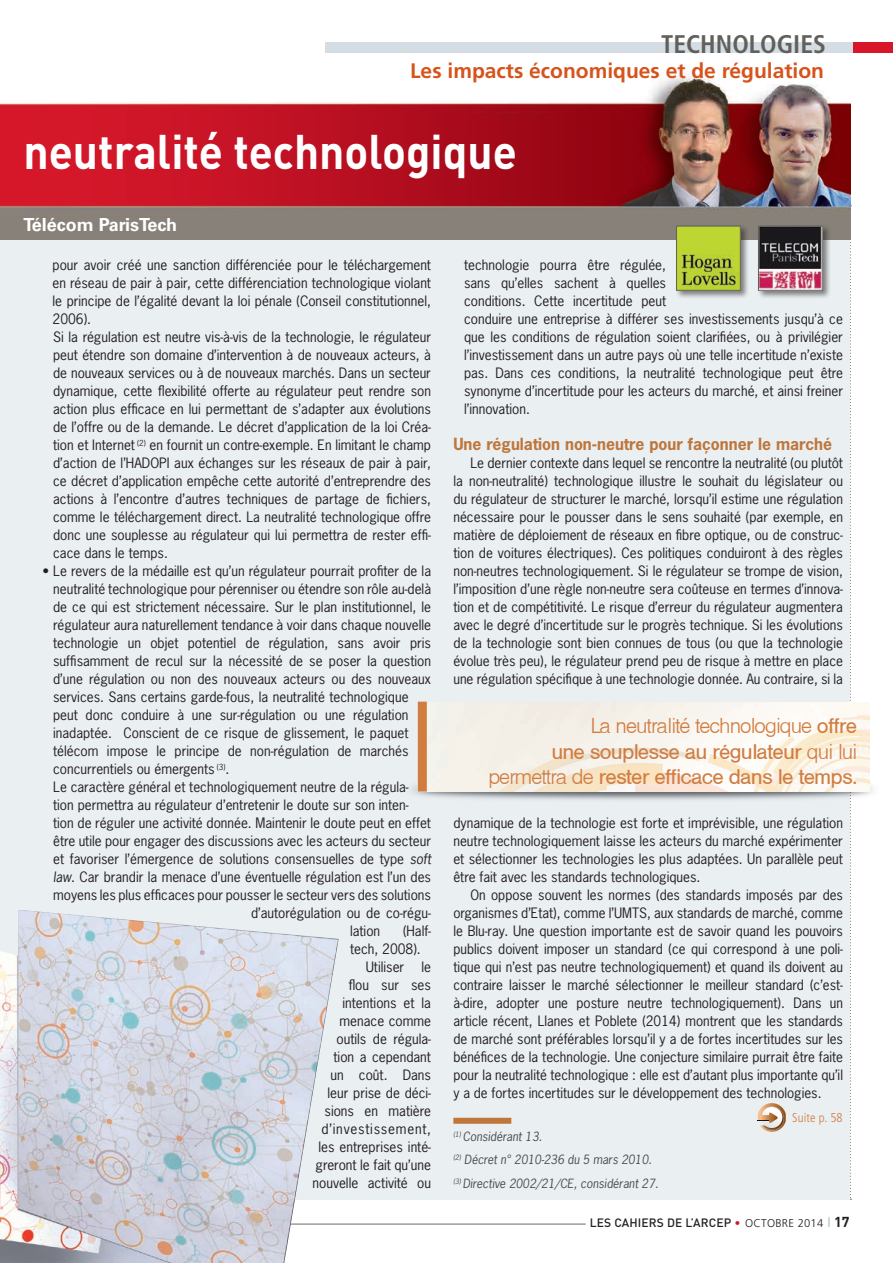
<style>
.page{position:relative;width:893px;height:1263px;background:#fff}
.page>*{position:absolute;margin:0;border:0;box-sizing:border-box;transform-origin:0 0}
.t1{font:700 48px "DIN Pro";color:#fff;scale:.92 1}
.t2{font:700 condensed 25.5px "Frutiger LT Std";color:#61605c}
.t3{font:21px/25.5px "Helba DB Normal";color:#d17d41;text-align:right}
.t4{font:700 21px "Frutiger LT Std";color:#d6541c}
.t5{font:21px "Helba Light DB Normal";color:#d17d41}
.t6{font:700 18px "Univers LT Std";color:#fff}
.t7{font:700 15.75px "News Gothic Std";color:#be763b}
.t8{font:13.5px/18px "News Gothic Std";color:#231f20;text-align:justify}
.t9{font:300 condensed 12.75px "Frutiger LT Std";letter-spacing:.01em;color:#d17d41}
.t10{font:italic 12px/23.5px "News Gothic Std";color:#4b4c4d}
.t11{font:500 12px "DIN Pro";letter-spacing:.01em;color:#231f20}
.s1{font-style:italic}
.s2{font-family:"Helba DB Normal"}
.s3{font-family:"Helba Light DB Normal"}
.s4{color:#d71729}
.s5{font-family:"Frutiger LT Std";font-weight:300;font-size:11.25px}
.s6{font-weight:700;font-size:14.25px}
</style>
<div class="page">
<div style="left:850px;top:43px;width:43px;height:10px;background:#d71729"></div>
<hr style="left:42px;top:1224px;width:544px;height:1px;background:#6c6d70">
<div style="left:0;top:185px;width:850px;height:1015px;background:#eaeff2"></div>
<svg style="left:850px;top:205px;width:1px;height:995px"></svg>
<div style="left:325px;top:43px;width:528px;height:10px;background:#d3dde3"></div>
<img style="left:0;top:76px;width:850px;height:164px">
<img style="left:427px;top:702px;width:443px;height:90px">
<div style="left:418px;top:702px;width:9px;height:90px;background:#d17d41"></div>
<svg style="left:758px;top:1103px;width:28px;height:29px"></svg>
<div style="left:675px;top:225px;width:75px;height:75px;background:#231f20;opacity:.55"></div>
<img style="left:678px;top:228px;width:61px;height:61px">
<div style="left:676px;top:226px;width:65px;height:65px;border:1px solid #61605c"></div>
<div style="left:757px;top:225px;width:74px;height:75px;background:#231f20;opacity:.55"></div>
<img style="left:760px;top:228px;width:61px;height:61px">
<div style="left:758px;top:226px;width:65px;height:65px;border:1px solid #61605c"></div>
<div style="left:453px;top:1118px;width:58px;height:6px;background:#be763b"></div>
<img style="left:0;top:910px;width:339px;height:353px">
<h2 class="t2" style="left:661px;top:29px;width:166px">TECHNOLOGIES</h2>
<h3 class="t4" style="left:410px;top:59px;width:415px">Les impacts économiques et de régulation</h3>
<h1 class="t1" style="left:23px;top:119px;width:538px">neutralité technologique</h1>
<h3 class="t6" style="left:23px;top:214px;width:155px">Télécom ParisTech</h3>
<p class="t8" style="left:53px;top:256px;width:380px;text-align:left">pour avoir créé une sanction différenciée pour le téléchargement en réseau de pair à pair, cette différenciation technologique violant le principe de l’égalité devant la loi pénale (Conseil constitutionnel, 2006).<br>Si la régulation est neutre vis-à-vis de la technologie, le régulateur peut étendre son domaine d’intervention à de nouveaux acteurs, à de nouveaux services ou à de nouveaux marchés. Dans un secteur dynamique, cette flexibilité offerte au régulateur peut rendre son action plus efficace en lui permettant de s’adapter aux évolutions de l’offre ou de la demande. Le décret d’application de la loi Créa&shy;tion et Internet <sup>(2)</sup> en fournit un contre-exemple. En limitant le champ d’action de l’HADOPI aux échanges sur les réseaux de pair à pair, ce décret d’application empêche cette autorité d’entreprendre des actions à l’encontre d’autres techniques de partage de fichiers, comme le téléchargement direct. La neutralité technologique offre donc une souplesse au régulateur qui lui permettra de rester effi&shy;cace dans le temps.</p>
<p class="t8" style="left:43px;top:562px;width:390px">• Le revers de la médaille est qu’un régulateur pourrait profiter de la</p>
<p class="t8" style="left:53px;top:580px;width:379px">neutralité technologique pour pérenniser ou étendre son rôle au-delà</p>
<p class="t8" style="left:53px;top:598px;width:379px">de ce qui est strictement nécessaire. Sur le plan institutionnel, le</p>
<p class="t8" style="left:53px;top:616px;width:379px">régulateur aura naturellement tendance à voir dans chaque nouvelle</p>
<p class="t8" style="left:53px;top:634px;width:379px">technologie un objet potentiel de régulation, sans avoir pris</p>
<p class="t8" style="left:53px;top:652px;width:379px">suffisamment de recul sur la nécessité de se poser la question</p>
<p class="t8" style="left:53px;top:670px;width:379px">d’une régulation ou non des nouveaux acteurs ou des nouveaux</p>
<p class="t8" style="left:53px;top:688px;width:357px">services. Sans certains garde-fous, la neutralité technologique</p>
<p class="t8" style="left:53px;top:706px;width:357px">peut donc conduire à une sur-régulation ou une régulation</p>
<p class="t8" style="left:53px;top:724px;width:357px">inadaptée. Conscient de ce risque de glissement, le paquet</p>
<p class="t8" style="left:53px;top:742px;width:357px">télécom impose le principe de non-régulation de marchés</p>
<p class="t8" style="left:53px;top:760px;width:178px">concurrentiels ou émergents <sup>(3)</sup>.</p>
<p class="t8" style="left:53px;top:778px;width:357px">Le caractère général et technologiquement neutre de la régula-</p>
<p class="t8" style="left:53px;top:796px;width:357px">tion permettra au régulateur d’entretenir le doute sur son inten-</p>
<p class="t8" style="left:53px;top:814px;width:379px">tion de réguler une activité donnée. Maintenir le doute peut en effet</p>
<p class="t8" style="left:53px;top:832px;width:379px">être utile pour engager des discussions avec les acteurs du secteur</p>
<p class="t8" style="left:53px;top:850px;width:379px">et favoriser l’émergence de solutions consensuelles de type <span class="s1">soft</span></p>
<p class="t8" style="left:53px;top:868px;width:379px"><span class="s1">law</span>. Car brandir la menace d’une éventuelle régulation est l’un des</p>
<p class="t8" style="left:53px;top:886px;width:379px">moyens les plus efficaces pour pousser le secteur vers des solutions</p>
<p class="t8" style="left:251px;top:904px;width:181px">d’autorégulation ou de co-régu-</p>
<p class="t8" style="left:350px;top:922px;width:32px">lation</p>
<p class="t8" style="left:403px;top:922px;width:29px">(Half-</p>
<p class="t8" style="left:350px;top:940px;width:72px">tech, 2008).</p>
<p class="t8" style="left:366px;top:958px;width:40px">Utiliser</p>
<p class="t8" style="left:313px;top:958px;width:120px;text-align:right">le<br>flou sur ses intentions et la menace comme outils de régula-<br>tion a cependant<br>un coût. Dans leur prise de déci&shy;sions en matière d’investissement, les entreprises inté&shy;greront le fait qu’une nouvelle activité ou</p>
<p class="t8" style="left:464px;top:256px;width:380px;text-align:left">technologie pourra être régulée,<br>sans qu’elles sachent à quelles<br>conditions. Cette incertitude peut<br>conduire une entreprise à différer ses investissements jusqu’à ce que les conditions de régulation soient clarifiées, ou à privilégier l’investissement dans un autre pays où une telle incertitude n’existe pas. Dans ces conditions, la neutralité technologique peut être synonyme d’incertitude pour les acteurs du marché, et ainsi freiner l’innovation.</p>
<p class="t7" style="left:453px;top:434px;width:380px">Une régulation non-neutre pour façonner le marché</p>
<p class="t8" style="left:453px;top:454px;width:391px;text-indent:17px">Le dernier contexte dans lequel se rencontre la neutralité (ou plutôt la non-neutralité) technologique illustre le souhait du législateur ou du régulateur de structurer le marché, lorsqu’il estime une régulation nécessaire pour le pousser dans le sens souhaité (par exemple, en matière de déploiement de réseaux en fibre optique, ou de construc&shy;tion de voitures électriques). Ces politiques conduiront à des règles non-neutres technologiquement. Si le régulateur se trompe de vision, l’imposition d’une règle non-neutre sera coûteuse en termes d’innova&shy;tion et de compétitivité. Le risque d’erreur du régulateur augmentera avec le degré d’incertitude sur le progrès technique. Si les évolutions de la technologie sont bien connues de tous (ou que la technologie évolue très peu), le régulateur prend peu de risque à mettre en place une régulation spécifique à une technologie donnée. Au contraire, si la</p>
<h3 class="t5" style="left:591px;top:714px;width:267px">La neutralité technologique <span class="s2">offre</span></h3>
<h3 class="t3" style="left:489px;top:739px;width:369px">une souplesse au régulateur <span class="s3">qui lui permettra de</span> rester efficace dans le temps.</h3>
<p class="t8" style="left:453px;top:814px;width:391px">dynamique de la technologie est forte et imprévisible, une régulation neutre technologiquement laisse les acteurs du marché expérimenter et sélectionner les technologies les plus adaptées. Un parallèle peut être fait avec les standards technologiques.</p>
<p class="t8" style="left:453px;top:886px;width:391px;text-indent:17px">On oppose souvent les normes (des standards imposés par des organismes d’Etat), comme l’UMTS, aux standards de marché, comme le Blu-ray. Une question importante est de savoir quand les pouvoirs publics doivent imposer un standard (ce qui correspond à une poli&shy;tique qui n’est pas neutre technologiquement) et quand ils doivent au contraire laisser le marché sélectionner le meilleur standard (c’est&shy;à-dire, adopter une posture neutre technologiquement). Dans un article récent, Llanes et Poblete (2014) montrent que les standards de marché sont préférables lorsqu’il y a de fortes incertitudes sur les bénéfices de la technologie. Une conjecture similaire purrait être faite pour la neutralité technologique : elle est d’autant plus importante qu’il y a de fortes incertitudes sur le développement des technologies.</p>
<p class="t10" style="left:453px;top:1125px;width:207px"><sup>(1)</sup> Considérant 13.<br><sup>(2)</sup> Décret n° 2010-236 du 5 mars 2010. <sup>(3)</sup> Directive 2002/21/CE, considérant 27.</p>
<p class="t9" style="left:792px;top:1110px;width:52px">Suite p. 58</p>
<p class="t11" style="left:590px;top:1215px;width:261px">LES CAHIERS DE L’ARCEP <span class="s4">•</span> <span class="s5">OCTOBRE 2014</span> <span class="s6">17</span></p>
</div>
